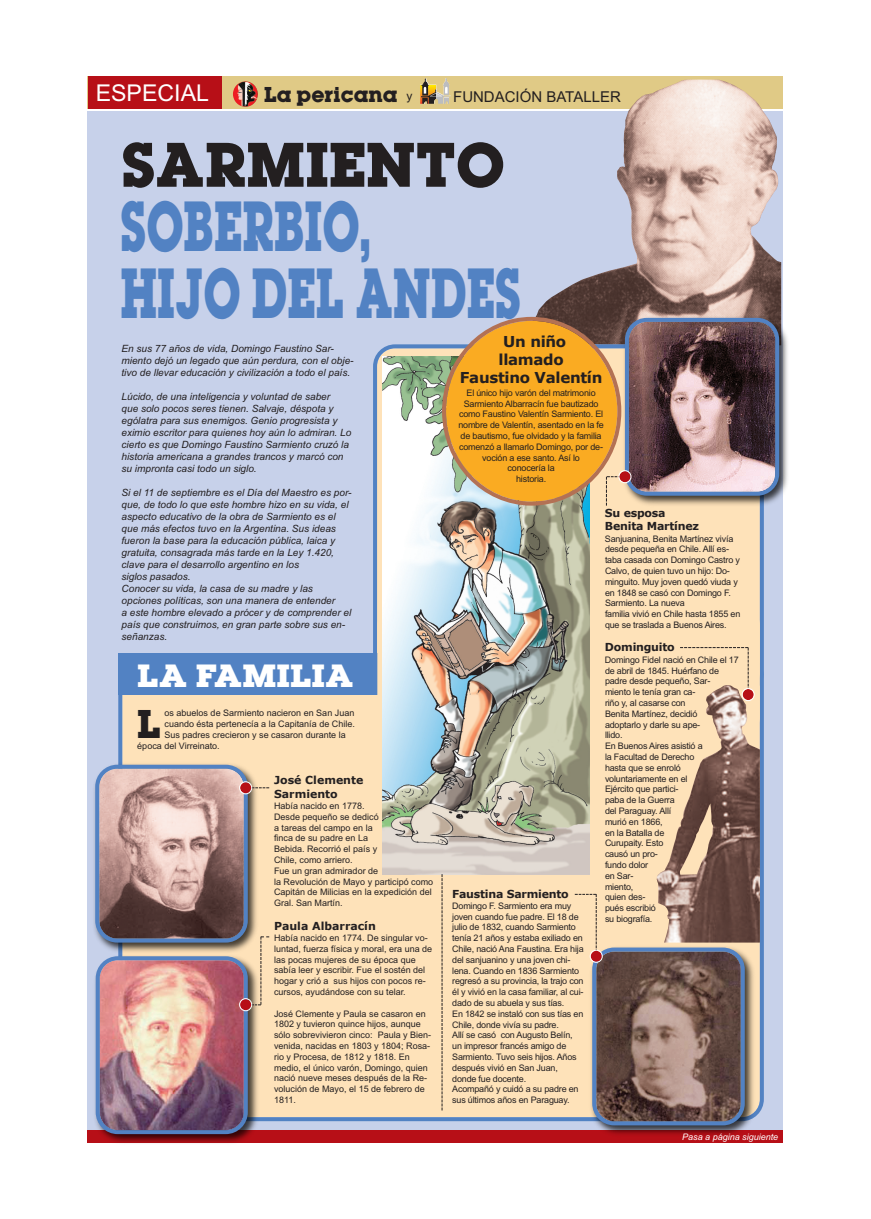
<style>
.page{position:relative;width:871px;height:1219px;background:#fff}
.page>*{position:absolute;margin:0;border:0;box-sizing:border-box;transform-origin:0 0}
.t1{font:700 62.1px/66.2px "Lubalin";color:#5282c3;scale:.68 1}
.t2{font:700 55px "Lubalin";color:#231f20}
.t3{font:700 35.2px "Lubalin";color:#231f20}
.t4{font:700 28.2px "Lubalin";color:#fff;scale:1.13 1}
.t5{font:23.1px "Arial";color:#fff}
.t6{font:700 18.8px "Lubalin";color:#231f20}
.t7{font:700 15px/18px "Verdana";letter-spacing:-.02em;color:#231f20;text-align:center}
.t8{font:15px "Arial";color:#231f20}
.t9{font:700 11px/13.2px "Verdana";letter-spacing:-.02em;color:#231f20}
.t10{font:700 11px/13.2px "Verdana";color:#231f20}
.t11{font:italic 10px/12px "Arial";color:#231f20}
.t12{font:9px/10.8px "Arial";letter-spacing:-.02em;color:#231f20}
.t13{font:9px/10.8px "Arial";color:#231f20}
.t14{font:italic 9px "Arial";color:#fff}
.s1{font-family:"Arial";font-weight:400;font-size:12px}
</style>
<div class="page">
<div style="left:88px;top:111px;width:694px;height:1031px;background:#c7d1ea"></div>
<div style="left:88px;top:1130px;width:694px;height:12px;background:#b70f17"></div>
<div style="left:88px;top:77px;width:694px;height:32px;background:#e0ca86"></div>
<img style="left:528px;top:80px;width:253px;height:237px">
<div style="left:118px;top:695px;width:645px;height:426px;background:#fee2b9"></div>
<svg style="left:373px;top:344px;width:390px;height:351px;background:#ebd8ba"></svg>
<div style="left:88px;top:77px;width:134px;height:32px;background:#b70f17"></div>
<img style="left:233px;top:81px;width:25px;height:26px;border-radius:50%">
<img style="left:420px;top:78px;width:30px;height:26px">
<div style="left:118px;top:653px;width:259px;height:42px;background:#5282c3"></div>
<img style="left:94px;top:760px;width:167px;height:170px">
<img style="left:91px;top:1134px;width:169px;height:9px">
<img style="left:620px;top:314px;width:168px;height:195px">
<img style="left:597px;top:943px;width:160px;height:192px">
<div style="left:377px;top:607px;width:382px;height:128px;background:#fee2b9;border-radius:18px"></div>
<img style="left:382px;top:357px;width:207px;height:517px">
<svg style="left:441px;top:874px;width:1px;height:236px"></svg>
<img style="left:656px;top:692px;width:103px;height:251px">
<img style="left:95px;top:765px;width:174px;height:369px">
<svg style="left:574px;top:894px;width:170px;height:231px;background:#917b70"></svg>
<svg style="left:679px;top:647px;width:75px;height:54px"></svg>
<svg style="left:442px;top:317px;width:337px;height:189px;background:#b58b57"></svg>
<h3 class="t5" style="left:96px;top:80px;width:115px">ESPECIAL</h3>
<h3 class="t6" style="left:264px;top:85px;width:150px">La pericana <span class="s1">y</span></h3>
<h3 class="t8" style="left:453px;top:88px;width:169px">FUNDACIÓN BATALLER</h3>
<h2 class="t2" style="left:121px;top:136px;width:384px">SARMIENTO</h2>
<h1 class="t1" style="left:121px;top:197px;width:590px">SOBERBIO,<br>HIJO DEL ANDES</h1>
<p class="t11" style="left:121px;top:342px;width:233px">En sus 77 años de vida, Domingo Faustino Sar&shy;miento dejó un legado que aún perdura, con el obje&shy;tivo de llevar educación y civilización a todo el país.</p>
<p class="t11" style="left:121px;top:390px;width:231px">Lúcido, de una inteligencia y voluntad de saber<br>que solo pocos seres tienen. Salvaje, déspota y ególatra para sus enemigos. Genio progresista y eximio escritor para quienes hoy aún lo admiran. Lo cierto es que Domingo Faustino Sarmiento cruzó la historia americana a grandes trancos y marcó con su impronta casi todo un siglo.</p>
<p class="t11" style="left:121px;top:486px;width:231px">Si el 11 de septiembre es el Día del Maestro es por&shy;que, de todo lo que este hombre hizo en su vida, el aspecto educativo de la obra de Sarmiento es el que más efectos tuvo en la Argentina. Sus ideas fueron la base para la educación pública, laica y gratuita, consagrada más tarde en la Ley 1.420, clave para el desarrollo argentino en los<br>siglos pasados.<br>Conocer su vida, la casa de su madre y las opciones políticas, son una manera de entender<br>a este hombre elevado a prócer y de comprender el país que construimos, en gran parte sobre sus en&shy;señanzas.</p>
<h3 class="t4" style="left:137px;top:660px;width:193px">LA FAMILIA</h3>
<h3 class="t3" style="left:137px;top:705px;width:25px">L</h3>
<p class="t13" style="left:164px;top:708px;width:191px">os abuelos de Sarmiento nacieron en San Juan</p>
<p class="t13" style="left:164px;top:719px;width:192px">cuando ésta pertenecía a la Capitanía de Chile.</p>
<p class="t13" style="left:164px;top:729px;width:183px">Sus padres crecieron y se casaron durante la</p>
<p class="t13" style="left:137px;top:740px;width:84px">época del Virreinato.</p>
<p class="t10" style="left:274px;top:773px;width:91px">José Clemente<br>Sarmiento</p>
<p class="t13" style="left:274px;top:800px;width:161px">Había nacido en 1778.<br>Desde pequeño se dedicó<br>a tareas del campo en la<br>finca de su padre en La<br>Bebida. Recorrió el país y<br>Chile, como arriero.<br>Fue un gran admirador de<br>la Revolución de Mayo y participó como<br>Capitán de Milicias en la expedición del<br>Gral. San Martín.</p>
<p class="t10" style="left:274px;top:919px;width:103px">Paula Albarracín</p>
<p class="t13" style="left:274px;top:932px;width:160px">Había nacido en 1774. De singular vo&shy;luntad, fuerza física y moral, era una de las pocas mujeres de su época que sabía leer y escribir. Fue el sostén del hogar y crió a sus hijos con pocos re&shy;cursos, ayudándose con su telar.</p>
<p class="t13" style="left:274px;top:1008px;width:159px">José Clemente y Paula se casaron en<br>1802 y tuvieron quince hijos, aunque sólo sobrevivieron cinco: Paula y Bien&shy;venida, nacidas en 1803 y 1804; Rosa&shy;rio y Procesa, de 1812 y 1818. En medio, el único varón, Domingo, quien nació nueve meses después de la Re&shy;volución de Mayo, el 15 de febrero de<br>1811.</p>
<h3 class="t7" style="left:459px;top:332px;width:144px">Un niño<br>llamado<br>Faustino Valentín</h3>
<p class="t12" style="left:458px;top:387px;width:147px;text-align:center">El único hijo varón del matrimonio<br>Sarmiento Albarracín fue bautizado como Faustino Valentín Sarmiento. El nombre de Valentín, asentado en la fe de bautismo, fue olvidado y la familia comenzó a llamarlo Domingo, por de&shy;voción a ese santo. Así lo<br>conocería la<br>historia.</p>
<p class="t9" style="left:452px;top:886px;width:118px">Faustina Sarmiento</p>
<p class="t12" style="left:452px;top:900px;width:133px">Domingo F. Sarmiento era muy joven cuando fue padre. El 18 de julio de 1832, cuando Sarmiento tenía 21 años y estaba exiliado en<br>Chile, nació Ana Faustina. Era hija del sanjuanino y una joven chi&shy;lena. Cuando en 1836 Sarmiento regresó a su provincia, la trajo con él y vivió en la casa familiar, al cui&shy;dado de su abuela y sus tías.<br>En 1842 se instaló con sus tías en<br>Chile, donde vivía su padre.<br>Allí se casó con Augusto Belín, un impresor francés amigo de<br>Sarmiento. Tuvo seis hijos. Años después vivió en San Juan, donde fue docente.<br>Acompañó y cuidó a su padre en sus últimos años en Paraguay.</p>
<p class="t9" style="left:604px;top:506px;width:96px">Su esposa<br>Benita Martínez</p>
<p class="t12" style="left:604px;top:533px;width:137px">Sanjuanina, Benita Martínez vivía desde pequeña en Chile. Allí es&shy;taba casada con Domingo Castro y<br>Calvo, de quien tuvo un hijo: Do&shy;minguito. Muy joven quedó viuda y en 1848 se casó con Domingo F.<br>Sarmiento. La nueva<br>familia vivió en Chile hasta 1855 en que se traslada a Buenos Aires.</p>
<p class="t9" style="left:604px;top:640px;width:71px">Dominguito</p>
<p class="t12" style="left:604px;top:654px;width:135px">Domingo Fidel nació en Chile el 17 de abril de 1845. Huérfano de padre desde pequeño, Sar-<br>miento le tenía gran ca-<br>riño y, al casarse con<br>Benita Martínez, decidió<br>adoptarlo y darle su ape-<br>llido.<br>En Buenos Aires asistió a<br>la Facultad de Derecho<br>hasta que se enroló voluntariamente en el<br>Ejército que partici-<br>paba de la Guerra<br>del Paraguay. Allí<br>murió en 1866,<br>en la Batalla de<br>Curupaity. Esto<br>causó un pro-<br>fundo dolor<br>en Sar-<br>miento,<br>quien des-<br>pués escribió<br>su biografía.</p>
<p class="t14" style="left:682px;top:1131px;width:98px">Pasa a página siguiente</p>
</div>
